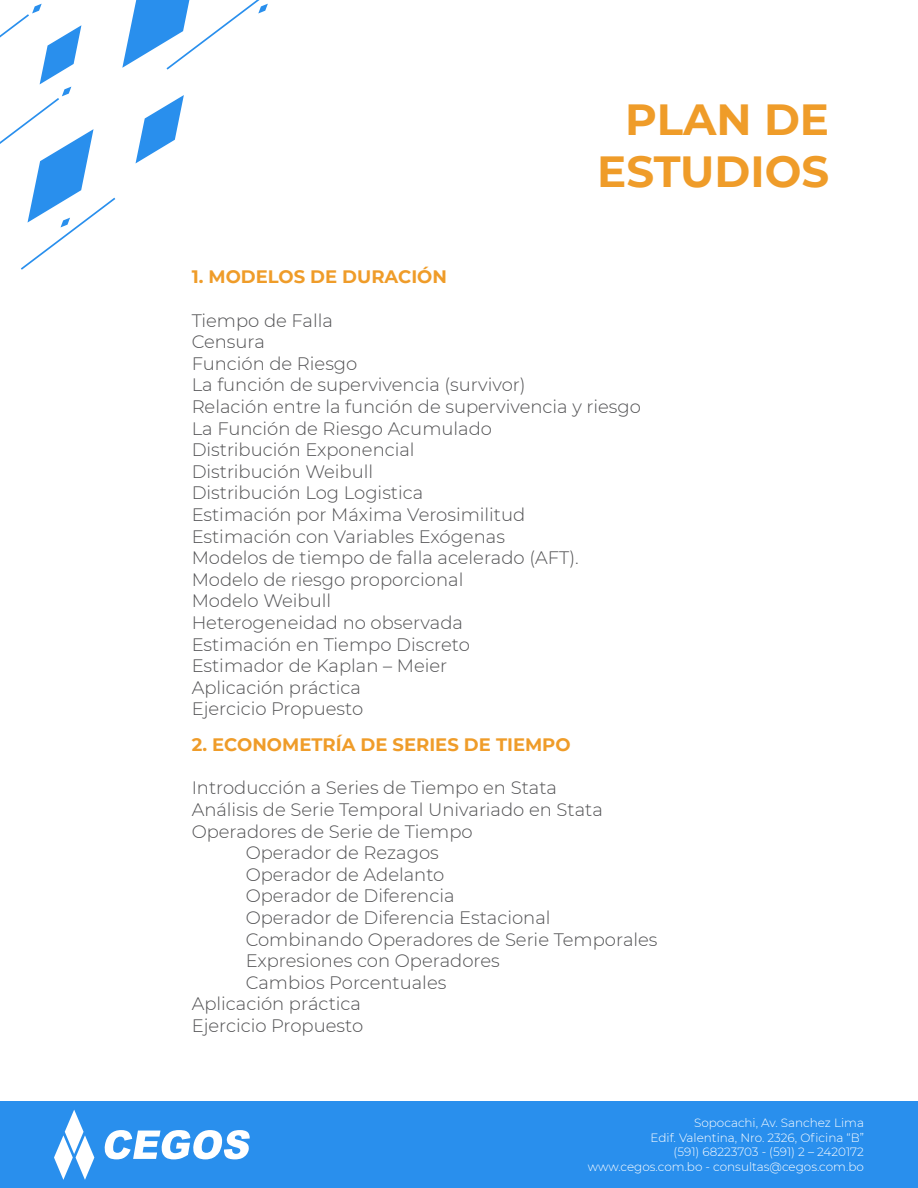
<style>
.page{position:relative;width:918px;height:1188px;background:#fff}
.page>*{position:absolute;margin:0;border:0;box-sizing:border-box;transform-origin:0 0}
.t1{font:700 43.5px "Montserrat";color:#ef9c29}
.t2{font:300 18px "Montserrat";color:#505052}
.t3{font:700 18px "Montserrat";color:#ef9c29}
.t4{font:300 12px "Montserrat";color:#fff}
</style>
<div class="page">
<svg style="left:263px;top:4px;width:5px;height:8px"></svg>
<svg style="left:0;top:0;width:263px;height:270px"></svg>
<div style="left:0;top:1101px;width:918px;height:87px;background:#298fed"></div>
<svg style="left:54px;top:1110px;width:40px;height:70px"></svg>
<svg style="left:104px;top:1130px;width:146px;height:29px"></svg>
<p class="t1" style="left:625px;top:88px;width:205px">PLAN DE</p>
<p class="t1" style="left:597px;top:140px;width:233px">ESTUDIOS</p>
<p class="t3" style="left:192px;top:264px;width:257px">1. MODELOS DE DURACIÓN</p>
<p class="t2" style="left:192px;top:308px;width:143px">Tiempo de Falla</p>
<p class="t2" style="left:192px;top:330px;width:75px">Censura</p>
<p class="t2" style="left:192px;top:351px;width:167px">Función de Riesgo</p>
<p class="t2" style="left:192px;top:373px;width:335px">La función de supervivencia (survivor)</p>
<p class="t2" style="left:192px;top:394px;width:451px">Relación entre la función de supervivencia y riesgo</p>
<p class="t2" style="left:192px;top:416px;width:302px">La Función de Riesgo Acumulado</p>
<p class="t2" style="left:192px;top:438px;width:225px">Distribución Exponencial</p>
<p class="t2" style="left:192px;top:459px;width:183px">Distribución Weibull</p>
<p class="t2" style="left:192px;top:481px;width:233px">Distribución Log Logistica</p>
<p class="t2" style="left:192px;top:502px;width:335px">Estimación por Máxima Verosimilitud</p>
<p class="t2" style="left:192px;top:524px;width:315px">Estimación con Variables Exógenas</p>
<p class="t2" style="left:192px;top:546px;width:389px">Modelos de tiempo de falla acelerado (AFT).</p>
<p class="t2" style="left:192px;top:567px;width:273px">Modelo de riesgo proporcional</p>
<p class="t2" style="left:192px;top:589px;width:141px">Modelo Weibull</p>
<p class="t2" style="left:192px;top:610px;width:273px">Heterogeneidad no observada</p>
<p class="t2" style="left:192px;top:632px;width:280px">Estimación en Tiempo Discreto</p>
<p class="t2" style="left:192px;top:654px;width:257px">Estimador de Kaplan – Meier</p>
<p class="t2" style="left:192px;top:675px;width:171px">Aplicación práctica</p>
<p class="t2" style="left:192px;top:697px;width:173px">Ejercicio Propuesto</p>
<p class="t3" style="left:192px;top:732px;width:381px">2. ECONOMETRÍA DE SERIES DE TIEMPO</p>
<p class="t2" style="left:192px;top:776px;width:367px">Introducción a Series de Tiempo en Stata</p>
<p class="t2" style="left:192px;top:797px;width:413px">Análisis de Serie Temporal Univariado en Stata</p>
<p class="t2" style="left:192px;top:819px;width:283px">Operadores de Serie de Tiempo</p>
<p class="t2" style="left:246px;top:841px;width:195px">Operador de Rezagos</p>
<p class="t2" style="left:246px;top:862px;width:200px">Operador de Adelanto</p>
<p class="t2" style="left:246px;top:884px;width:210px">Operador de Diferencia</p>
<p class="t2" style="left:246px;top:905px;width:306px">Operador de Diferencia Estacional</p>
<p class="t2" style="left:246px;top:927px;width:413px">Combinando Operadores de Serie Temporales</p>
<p class="t2" style="left:246px;top:949px;width:256px">Expresiones con Operadores</p>
<p class="t2" style="left:246px;top:970px;width:202px">Cambios Porcentuales</p>
<p class="t2" style="left:192px;top:992px;width:171px">Aplicación práctica</p>
<p class="t2" style="left:192px;top:1013px;width:173px">Ejercicio Propuesto</p>
<p class="t4" style="left:694px;top:1115px;width:171px">Sopocachi, Av. Sanchez Lima</p>
<p class="t4" style="left:651px;top:1129px;width:215px">Edif. Valentina, Nro. 2326, Oficina “B”</p>
<p class="t4" style="left:674px;top:1144px;width:192px">(591) 68223703 - (591) 2 – 2420172</p>
<p class="t4" style="left:588px;top:1158px;width:278px">www.cegos.com.bo - consultas@cegos.com.bo</p>
</div>
